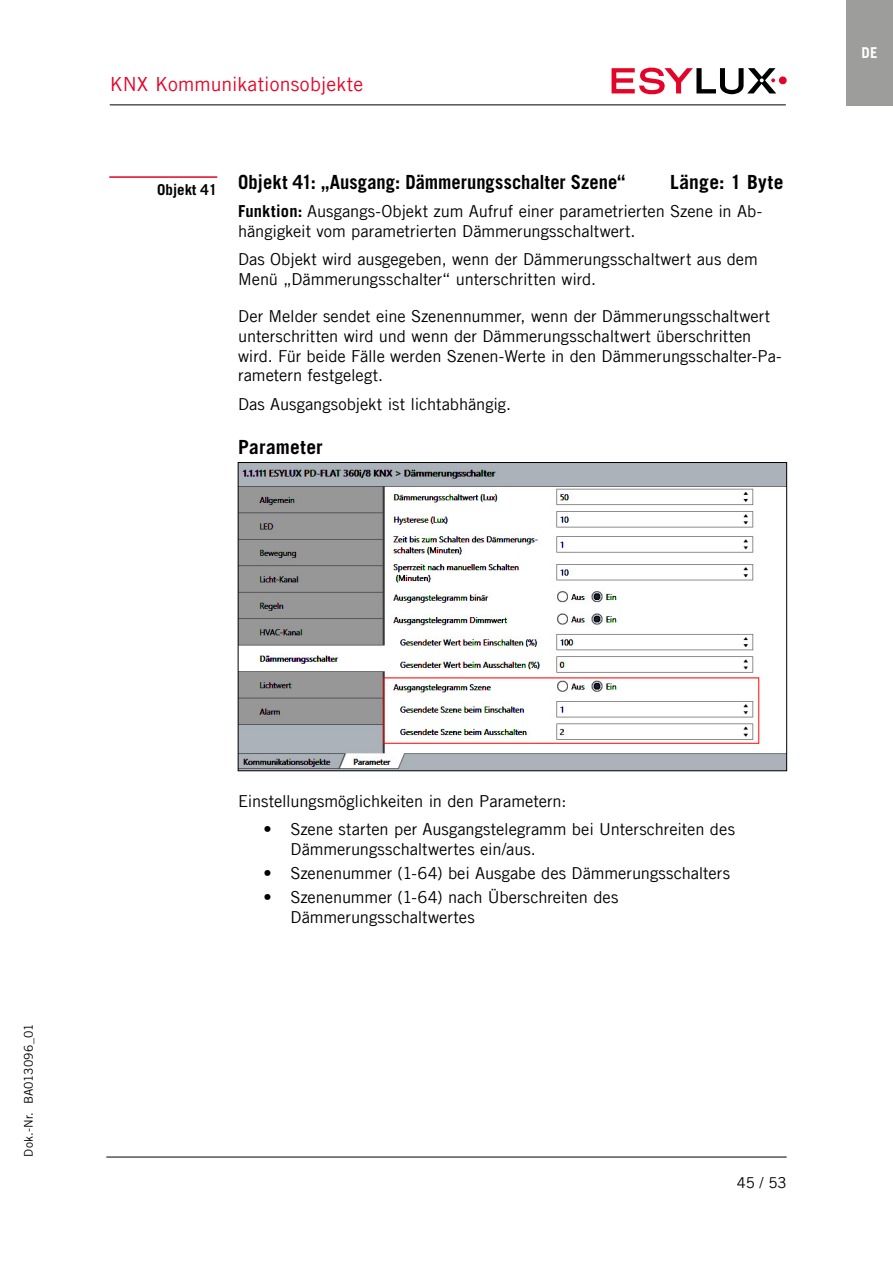
<style>
.page{position:relative;width:893px;height:1263px;background:#fff}
.page>*{position:absolute;margin:0;border:0;box-sizing:border-box;transform-origin:0 0}
.t1{font:700 19.5px "Trade Gothic LT Com";letter-spacing:.005em;color:#000;scale:.95 1}
.t2{font:19.5px "Trade Gothic LT Com";letter-spacing:.01em;color:#e40428}
.t3{font:700 19.5px "Trade Gothic LT Com";letter-spacing:.005em;color:#000}
.t4{font:16.5px/19.8px "Trade Gothic LT Com";letter-spacing:-.005em;color:#000}
.t5{font:700 15px "Trade Gothic LT Com";color:#000}
.t6{font:15px "Trade Gothic LT Com";color:#000}
.t7{font:700 15px "Trade Gothic LT Com";color:#fff}
.t8{font:12px "Trade Gothic LT Com";letter-spacing:.01em;color:#000}
.s1{font-weight:700}
</style>
<div class="page">
<hr style="left:106px;top:1157px;width:681px;height:1px;background:#000">
<div style="left:779px;top:76px;width:8px;height:8px;background:#e40428;border-radius:50%"></div>
<svg style="left:612px;top:68px;width:164px;height:26px"></svg>
<hr style="left:110px;top:104px;width:676px;height:1px;background:#000">
<div style="left:846px;top:0;width:47px;height:105px;background:#9d9d9c"></div>
<img style="left:240px;top:464px;width:545px;height:305px">
<div style="left:238px;top:462px;width:549px;height:309px;border:1px solid #000"></div>
<hr style="left:109px;top:176px;width:108px;height:2px;background:#e40428">
<p class="t2" style="left:110px;top:72px;width:255px">KNX Kommunikationsobjekte</p>
<p class="t5" style="left:157px;top:180px;width:62px">Objekt 41</p>
<p class="t1" style="left:238px;top:170px;width:409px">Objekt 41: „Ausgang: Dämmerungsschalter Szene“</p>
<p class="t3" style="left:670px;top:170px;width:115px">Länge: 1 Byte</p>
<p class="t4" style="left:238px;top:201px;width:526px"><span class="s1">Funktion:</span> Ausgangs-Objekt zum Aufruf einer parametrierten Szene in Ab&shy;hängigkeit vom parametrierten Dämmerungsschaltwert.</p>
<p class="t4" style="left:238px;top:249px;width:521px">Das Objekt wird ausgegeben, wenn der Dämmerungsschaltwert aus dem<br>Menü „Dämmerungsschalter“ unterschritten wird.</p>
<p class="t4" style="left:238px;top:306px;width:545px">Der Melder sendet eine Szenennummer, wenn der Dämmerungsschaltwert unterschritten wird und wenn der Dämmerungsschaltwert überschritten wird. Für beide Fälle werden Szenen-Werte in den Dämmerungsschalter-Pa&shy;rametern festgelegt.</p>
<p class="t4" style="left:238px;top:394px;width:274px">Das Ausgangsobjekt ist lichtabhängig.</p>
<p class="t3" style="left:238px;top:435px;width:86px">Parameter</p>
<p class="t7" style="left:862px;top:43px;width:17px">DE</p>
<p class="t8" style="left:21px;top:1157px;width:134px;rotate:-90deg">Dok.-Nr. BA013096_01</p>
<p class="t4" style="left:238px;top:791px;width:330px">Einstellungsmöglichkeiten in den Parametern:</p>
<p class="t4" style="left:291px;top:819px;width:446px;text-indent:-27px">• Szene starten per Ausgangstelegramm bei Unterschreiten des<br>Dämmerungsschaltwertes ein/aus.</p>
<p class="t4" style="left:264px;top:863px;width:468px">• Szenenummer (1-64) bei Ausgabe des Dämmerungsschalters</p>
<p class="t4" style="left:291px;top:887px;width:329px;text-indent:-27px">• Szenenummer (1-64) nach Überschreiten des<br>Dämmerungsschaltwertes</p>
<p class="t6" style="left:737px;top:1174px;width:51px">45 / 53</p>
</div>
